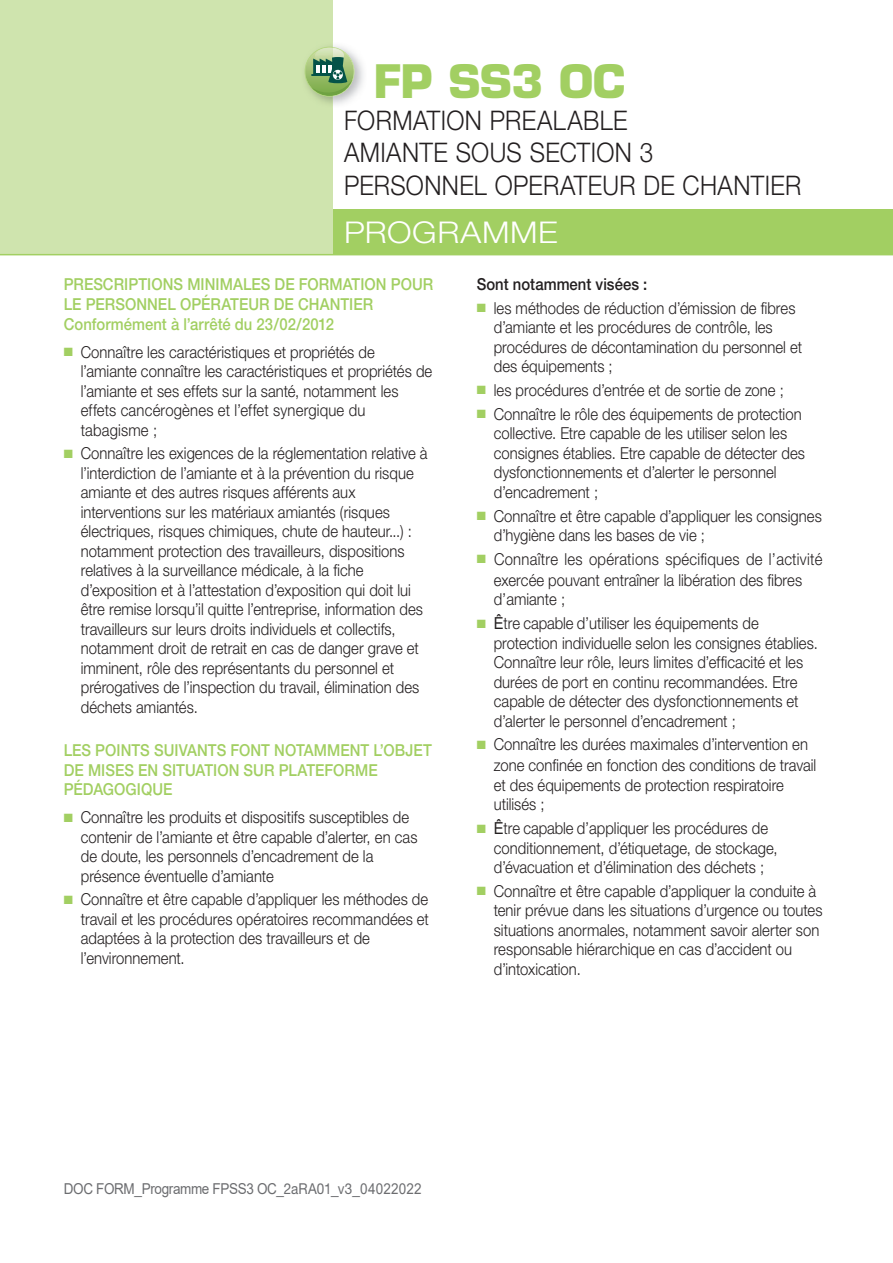
<style>
.page{position:relative;width:893px;height:1263px;background:#fff}
.page>*{position:absolute;margin:0;border:0;box-sizing:border-box;transform-origin:0 0}
.t1{font:700 45px "Eurostile";letter-spacing:-.02em;color:#a2cf62}
.t2{font:300 30px "Helvetica Neue";letter-spacing:.015em;color:#fff;scale:1.1 1}
.t3{font:300 27px/32.4px "Helvetica Neue";letter-spacing:.015em;color:#231f20;scale:.9 1}
.t4{font:300 16.5px/19.5px "Helvetica Neue";color:#231f20;scale:.9 1}
.t5{font:500 16.5px/19.8px "Helvetica Neue";letter-spacing:.005em;color:#a2cf62;scale:.9 1}
.t6{font:500 16.5px "Helvetica Neue";letter-spacing:.005em;color:#231f20;scale:.9 1}
.t7{font:15px "Arial";letter-spacing:-.025em;color:#6c6d70;scale:.9 1}
.s1{color:#a2cf62}
.s2{font-family:"Arial";font-weight:400}
.s3{font-family:"Helvetica Neue"}
</style>
<div class="page">
<div style="left:208px;top:209px;width:685px;height:46px;background:#a2cf62"></div>
<div style="left:0;top:0;width:333px;height:254px;background:#cfe4ae"></div>
<hr style="left:0;top:254px;width:893px;height:1px;background:#a2cf62">
<img style="left:304px;top:45px;width:60px;height:60px">
<svg style="left:305px;top:47px;width:49px;height:50px"></svg>
<h1 class="t1" style="left:374px;top:53px;width:253px">FP SS3 OC</h1>
<h3 class="t3" style="left:344px;top:104px;width:509px">FORMATION PREALABLE<br>AMIANTE SOUS SECTION 3<br>PERSONNEL OPERATEUR DE CHANTIER</h3>
<h2 class="t2" style="left:344px;top:214px;width:196px">PROGRAMME</h2>
<p class="t5" style="left:64px;top:274px;width:412px">PRESCRIPTIONS MINIMALES DE FORMATION POUR<br>LE PERSONNEL OPÉRATEUR DE CHANTIER<br>Conformément à l’arrêté du 23/02/2012</p>
<p class="t4" style="left:81px;top:342px;width:392px;text-indent:-17px"><span class="s1">■</span> Connaître les caractéristiques et propriétés de l’amiante connaître les caractéristiques et propriétés de l’amiante et ses effets sur la santé, notamment les effets cancérogènes et l’effet synergique du tabagisme ;</p>
<p class="t4" style="left:81px;top:443px;width:387px;text-indent:-17px"><span class="s1">■</span> Connaître les exigences de la réglementation relative à l’interdiction de l’amiante et à la prévention du risque amiante et des autres risques afférents aux interventions sur les matériaux amiantés (risques électriques, risques chimiques, chute de hauteur...) : notamment protection des travailleurs, dispositions relatives à la surveillance médicale, à la fiche d’exposition et à l’attestation d’exposition qui doit lui être remise lorsqu’il quitte l’entreprise, information des travailleurs sur leurs droits individuels et collectifs, notamment droit de retrait en cas de danger grave et imminent, rôle des représentants du personnel et prérogatives de l’inspection du travail, élimination des déchets amiantés.</p>
<p class="t5" style="left:64px;top:740px;width:411px">LES POINTS SUIVANTS FONT NOTAMMENT L’OBJET<br>DE MISES EN SITUATION SUR PLATEFORME<br>PÉDAGOGIQUE</p>
<p class="t4" style="left:81px;top:807px;width:376px;text-indent:-17px"><span class="s1">■</span> Connaître les produits et dispositifs susceptibles de contenir de l’amiante et être capable d’alerter, en cas de doute, les personnels d’encadrement de la présence éventuelle d’amiante</p>
<p class="t4" style="left:81px;top:889px;width:388px;text-indent:-17px"><span class="s1">■</span> Connaître et être capable d’appliquer les méthodes de travail et les procédures opératoires recommandées et adaptées à la protection des travailleurs et de l’environnement.</p>
<p class="t6" style="left:477px;top:274px;width:191px">Sont notamment visées :</p>
<p class="t4" style="left:494px;top:298px;width:344px;text-indent:-17px"><span class="s1">■</span> les méthodes de réduction d’émission de fibres d’amiante et les procédures de contrôle, les procédures de décontamination du personnel et des équipements ;</p>
<p class="t4" style="left:477px;top:380px;width:343px"><span class="s1">■</span> les procédures d’entrée et de sortie de zone ;</p>
<p class="t4" style="left:494px;top:404px;width:347px;text-indent:-17px"><span class="s1">■</span> Connaître le rôle des équipements de protection collective. Etre capable de les utiliser selon les consignes établies. Etre capable de détecter des dysfonctionnements et d’alerter le personnel d’encadrement ;</p>
<p class="t4" style="left:494px;top:505px;width:366px;text-indent:-17px"><span class="s1">■</span> Connaître et être capable d’appliquer les consignes d’hygiène dans les bases de vie ;</p>
<p class="t4" style="left:477px;top:548px;width:386px;line-height:21px;text-align:center"><span class="s1">■</span> Connaître les opérations spécifiques de l’activité exercée pouvant entraîner la libération des fibres</p>
<p class="t4" style="left:494px;top:589px;width:81px">d’amiante ;</p>
<p class="t4" style="left:494px;top:613px;width:362px;text-indent:-17px"><span class="s1">■</span> <span class="s2">Ê</span>tre capable d’utiliser les équipements de protection individuelle selon les consignes établies.<br>Connaître leur rôle, leurs limites d’efficacité et les durées de port en continu recommandées. Etre capable de détecter des dysfonctionnements et d’alerter le personnel d’encadrement ;</p>
<p class="t4" style="left:494px;top:733px;width:360px;line-height:21px;text-indent:-17px"><span class="s1">■</span> Connaître les durées maximales d’intervention en zone confinée en fonction des conditions de travail</p>
<p class="t4" style="left:494px;top:775px;width:324px">et des équipements de protection respiratoire utilisés ;</p>
<p class="t4" style="left:494px;top:818px;width:317px;text-indent:-17px"><span class="s1">■</span> <span class="s2">Ê</span>tre capable d’appliquer les procédures de conditionnement, d’étiquetage, de stockage, d’évacuation et d’élimination des déchets ;</p>
<p class="t4" style="left:494px;top:881px;width:367px;text-indent:-17px"><span class="s1">■</span> Connaître et être capable d’appliquer la conduite à tenir prévue dans les situations d’urgence ou toutes situations anormales, notamment savoir alerter son responsable hiérarchique en cas d’accident ou d’intoxication.</p>
<p class="t7" style="left:64px;top:1181px;width:399px">DOC FORM_Programme FPSS3 OC_<span class="s3">2aRA01</span>_<span class="s3">v3</span>_04022022</p>
</div>
